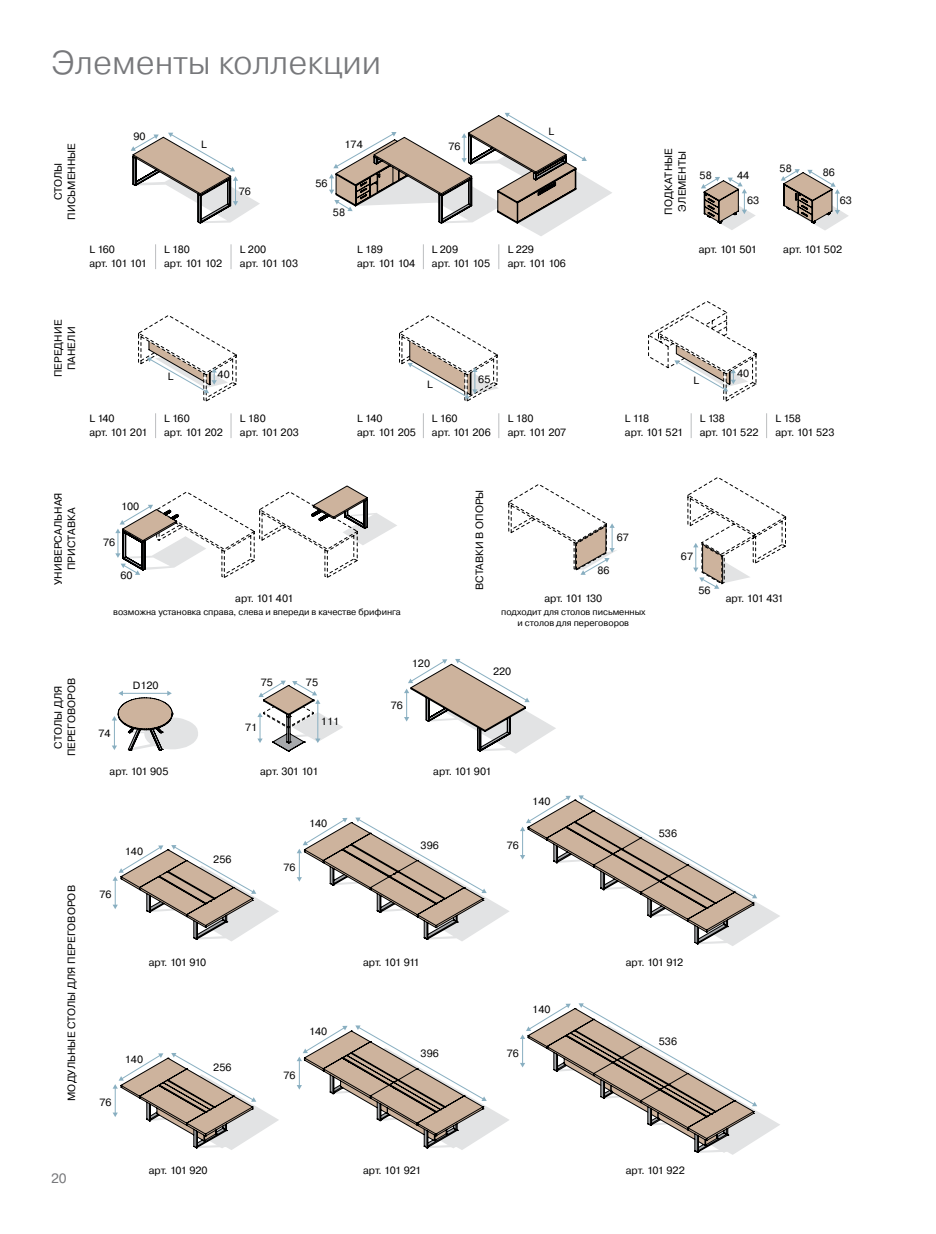
<style>
.page{position:relative;width:936px;height:1234px;background:#fff}
.page>*{position:absolute;margin:0;border:0;box-sizing:border-box;transform-origin:0 0}
.t1{font:300 33px "Pragmatica";color:#77787b}
.t2{font:13.5px "Pragmatica";color:#77787b}
.t3{font:10.5px/13.5px "Pragmatica";letter-spacing:-.015em;color:#000}
.t4{font:10.5px "Pragmatica C";color:#000}
.t5{font:10.5px/13.5px "Pragmatica";letter-spacing:-.035em;color:#000}
.t6{font:10.5px "Pragmatica";letter-spacing:-.065em;color:#000}
.t7{font:10.5px/13.5px "Pragmatica";letter-spacing:-.06em;color:#000}
.t8{font:10.5px/13.5px "Pragmatica";letter-spacing:-.05em;color:#000}
.t9{font:9px/10.5px "Pragmatica";color:#000;text-align:center}
</style>
<div class="page">
<svg style="left:131px;top:133px;width:129px;height:91px"></svg>
<svg style="left:701px;top:177px;width:54px;height:53px"></svg>
<svg style="left:780px;top:169px;width:68px;height:61px"></svg>
<svg style="left:138px;top:315px;width:99px;height:86px"></svg>
<svg style="left:648px;top:301px;width:109px;height:100px"></svg>
<svg style="left:399px;top:315px;width:99px;height:86px"></svg>
<svg style="left:329px;top:113px;width:283px;height:123px"></svg>
<svg style="left:115px;top:485px;width:282px;height:93px"></svg>
<svg style="left:508px;top:477px;width:278px;height:111px"></svg>
<svg style="left:404px;top:659px;width:152px;height:94px"></svg>
<svg style="left:112px;top:690px;width:86px;height:61px"></svg>
<svg style="left:113px;top:845px;width:166px;height:96px"></svg>
<svg style="left:297px;top:817px;width:212px;height:124px"></svg>
<svg style="left:520px;top:795px;width:260px;height:151px"></svg>
<svg style="left:113px;top:1053px;width:166px;height:96px"></svg>
<svg style="left:297px;top:1025px;width:212px;height:124px"></svg>
<svg style="left:520px;top:1003px;width:260px;height:151px"></svg>
<svg style="left:257px;top:680px;width:86px;height:72px"></svg>
<svg style="left:155px;top:413px;width:1px;height:25px"></svg>
<svg style="left:231px;top:413px;width:1px;height:25px"></svg>
<svg style="left:155px;top:244px;width:1px;height:25px"></svg>
<svg style="left:231px;top:244px;width:1px;height:25px"></svg>
<svg style="left:423px;top:413px;width:1px;height:25px"></svg>
<svg style="left:498px;top:413px;width:1px;height:25px"></svg>
<svg style="left:423px;top:244px;width:1px;height:25px"></svg>
<svg style="left:498px;top:244px;width:1px;height:25px"></svg>
<svg style="left:690px;top:413px;width:1px;height:25px"></svg>
<svg style="left:766px;top:413px;width:1px;height:25px"></svg>
<h1 class="t1" style="left:51px;top:42px;width:331px">Элементы коллекции</h1>
<p class="t3" style="left:52px;top:220px;width:78px;text-align:center;rotate:-90deg">столы письменные</p>
<p class="t4" style="left:133px;top:131px;width:14px">90</p>
<p class="t4" style="left:201px;top:139px;width:7px">L</p>
<p class="t4" style="left:239px;top:186px;width:14px">76</p>
<p class="t4" style="left:315px;top:178px;width:14px">56</p>
<p class="t4" style="left:344px;top:139px;width:20px">174</p>
<p class="t4" style="left:333px;top:207px;width:14px">58</p>
<p class="t4" style="left:448px;top:141px;width:14px">76</p>
<p class="t4" style="left:548px;top:125px;width:7px">L</p>
<p class="t7" style="left:89px;top:243px;width:59px">L 160<br>арт. 101 101</p>
<p class="t3" style="left:164px;top:243px;width:60px">L 180<br>арт. 101 102</p>
<p class="t3" style="left:240px;top:243px;width:60px">L 200<br>арт. 101 103</p>
<p class="t3" style="left:357px;top:243px;width:60px">L 189<br>арт. 101 104</p>
<p class="t3" style="left:432px;top:243px;width:60px">L 209<br>арт. 101 105</p>
<p class="t3" style="left:507px;top:243px;width:60px">L 229<br>арт. 101 106</p>
<p class="t3" style="left:662px;top:214px;width:68px;rotate:-90deg">подкатные элем енты</p>
<p class="t4" style="left:699px;top:170px;width:14px">58</p>
<p class="t4" style="left:779px;top:163px;width:14px">58</p>
<p class="t4" style="left:737px;top:169px;width:14px">44</p>
<p class="t4" style="left:822px;top:166px;width:14px">86</p>
<p class="t4" style="left:747px;top:195px;width:14px">63</p>
<p class="t4" style="left:839px;top:195px;width:14px">63</p>
<p class="t5" style="left:698px;top:243px;width:60px">арт. 101 501</p>
<p class="t3" style="left:783px;top:243px;width:60px">арт. 101 502</p>
<p class="t3" style="left:52px;top:377px;width:59px;text-align:center;rotate:-90deg">передние панели</p>
<p class="t4" style="left:168px;top:371px;width:7px">L</p>
<p class="t4" style="left:218px;top:369px;width:14px">40</p>
<p class="t4" style="left:737px;top:367px;width:14px">40</p>
<p class="t4" style="left:478px;top:373px;width:14px">65</p>
<p class="t4" style="left:693px;top:374px;width:7px">L</p>
<p class="t4" style="left:427px;top:378px;width:7px">L</p>
<p class="t5" style="left:89px;top:412px;width:60px">L 140<br>арт. 101 201</p>
<p class="t3" style="left:164px;top:412px;width:60px">L 160<br>арт. 101 202</p>
<p class="t3" style="left:240px;top:412px;width:60px">L 180<br>арт. 101 203</p>
<p class="t3" style="left:357px;top:412px;width:60px">L 140<br>арт. 101 205</p>
<p class="t3" style="left:432px;top:412px;width:60px">L 160<br>арт. 101 206</p>
<p class="t3" style="left:507px;top:412px;width:60px">L 180<br>арт. 101 207</p>
<p class="t8" style="left:625px;top:412px;width:60px">L 118<br>арт. 101 521</p>
<p class="t3" style="left:699px;top:412px;width:60px">L 138<br>арт. 101 522</p>
<p class="t3" style="left:775px;top:412px;width:60px">L 158<br>арт. 101 523</p>
<p class="t3" style="left:52px;top:585px;width:94px;text-align:center;rotate:-90deg">универсал ьная приставка</p>
<p class="t3" style="left:52px;top:756px;width:79px;text-align:center;rotate:-90deg">столы для<br>п ереговоров</p>
<p class="t3" style="left:65px;top:1100px;width:216px;rotate:-90deg">модульные столы для п ереговоров</p>
<p class="t3" style="left:473px;top:590px;width:102px;rotate:-90deg">вставки в опоры</p>
<p class="t4" style="left:121px;top:500px;width:20px">100</p>
<p class="t4" style="left:616px;top:531px;width:14px">67</p>
<p class="t4" style="left:103px;top:536px;width:14px">76</p>
<p class="t4" style="left:681px;top:551px;width:14px">67</p>
<p class="t4" style="left:597px;top:565px;width:14px">86</p>
<p class="t4" style="left:120px;top:569px;width:14px">60</p>
<p class="t4" style="left:698px;top:584px;width:14px">56</p>
<p class="t5" style="left:235px;top:591px;width:60px">арт. 101 401</p>
<p class="t9" style="left:113px;top:606px;width:289px">возможна установка справа, слева и впереди в качестве брифинга</p>
<p class="t9" style="left:501px;top:607px;width:146px">подходит для столов письменных и столов для переговоров</p>
<p class="t5" style="left:544px;top:591px;width:59px">арт. 101 130</p>
<p class="t5" style="left:725px;top:591px;width:59px">арт. 101 431</p>
<p class="t4" style="left:412px;top:657px;width:20px">120</p>
<p class="t4" style="left:493px;top:665px;width:20px">220</p>
<p class="t4" style="left:133px;top:680px;width:27px">D120</p>
<p class="t4" style="left:261px;top:676px;width:14px">75</p>
<p class="t4" style="left:306px;top:676px;width:14px">75</p>
<p class="t4" style="left:391px;top:699px;width:14px">76</p>
<p class="t4" style="left:98px;top:727px;width:14px">74</p>
<p class="t4" style="left:245px;top:721px;width:14px">71</p>
<p class="t4" style="left:321px;top:715px;width:20px">111</p>
<p class="t3" style="left:109px;top:764px;width:60px">арт. 101 905</p>
<p class="t5" style="left:260px;top:764px;width:60px">арт. 301 101</p>
<p class="t5" style="left:433px;top:764px;width:60px">арт. 101 901</p>
<p class="t4" style="left:532px;top:795px;width:20px">140</p>
<p class="t4" style="left:309px;top:817px;width:20px">140</p>
<p class="t4" style="left:658px;top:828px;width:20px">536</p>
<p class="t4" style="left:125px;top:845px;width:20px">140</p>
<p class="t4" style="left:213px;top:854px;width:20px">256</p>
<p class="t4" style="left:283px;top:861px;width:14px">76</p>
<p class="t4" style="left:420px;top:839px;width:20px">396</p>
<p class="t4" style="left:506px;top:839px;width:14px">76</p>
<p class="t4" style="left:99px;top:888px;width:14px">76</p>
<p class="t6" style="left:149px;top:955px;width:59px">арт. 101 910</p>
<p class="t6" style="left:363px;top:955px;width:58px">арт. 101 911</p>
<p class="t6" style="left:625px;top:955px;width:59px">арт. 101 912</p>
<p class="t4" style="left:532px;top:1003px;width:20px">140</p>
<p class="t4" style="left:309px;top:1025px;width:20px">140</p>
<p class="t4" style="left:658px;top:1035px;width:20px">536</p>
<p class="t4" style="left:125px;top:1053px;width:20px">140</p>
<p class="t4" style="left:213px;top:1061px;width:20px">256</p>
<p class="t4" style="left:283px;top:1069px;width:14px">76</p>
<p class="t4" style="left:420px;top:1047px;width:20px">396</p>
<p class="t4" style="left:506px;top:1047px;width:14px">76</p>
<p class="t4" style="left:99px;top:1096px;width:14px">76</p>
<p class="t2" style="left:51px;top:1169px;width:17px">20</p>
<p class="t3" style="left:149px;top:1163px;width:60px">арт. 101 920</p>
<p class="t5" style="left:363px;top:1163px;width:60px">арт. 101 921</p>
<p class="t3" style="left:625px;top:1163px;width:60px">арт. 101 922</p>
</div>
